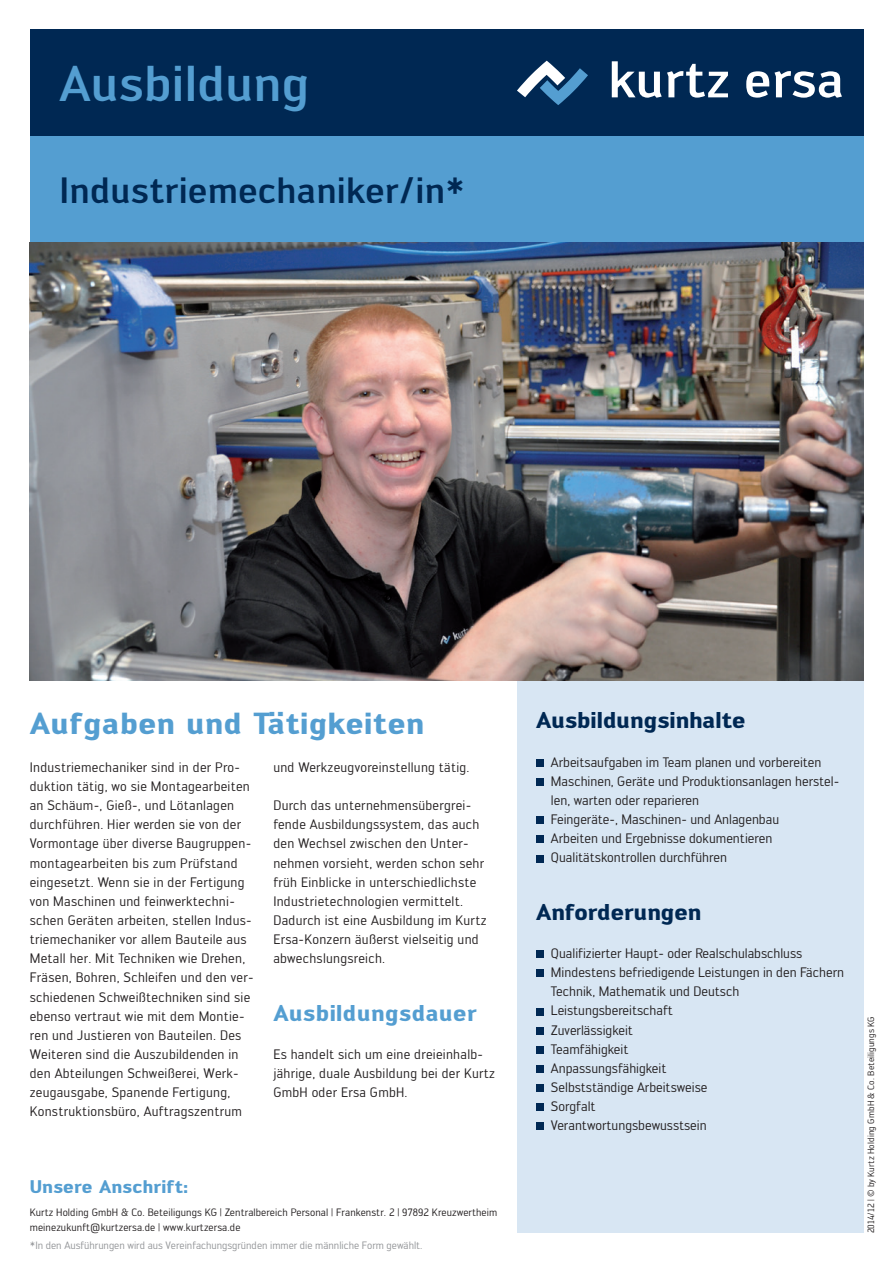
<style>
.page{position:relative;width:893px;height:1263px;background:#fff}
.page>*{position:absolute;margin:0;border:0;box-sizing:border-box;transform-origin:0 0}
.t1{font:500 49.5px "Engel";letter-spacing:.005em;color:#549ed1}
.t2{font:500 36px "Engel";letter-spacing:.005em;color:#002853}
.t3{font:700 30px "Engel";letter-spacing:.02em;color:#549ed1}
.t4{font:700 22.5px "Engel";color:#002853}
.t5{font:700 22.5px "Engel";letter-spacing:.02em;color:#549ed1}
.t6{font:700 18px "Engel";letter-spacing:.01em;color:#549ed1}
.t7{font:13.5px/19.2px "Engel";letter-spacing:.02em;color:#231f20}
.t8{font:13.5px/19.2px "Engel";color:#231f20}
.t9{font:10.5px/14.9px "Engel";letter-spacing:.01em;color:#231f20}
.t10{font:10.5px "Engel";color:#939598}
.t11{font:9px "Engel";letter-spacing:.01em;color:#231f20}
</style>
<div class="page">
<div style="left:517px;top:680px;width:346px;height:553px;background:#d8e6f3"></div>
<div style="left:30px;top:30px;width:833px;height:106px;background:#002853"></div>
<div style="left:30px;top:136px;width:833px;height:106px;background:#549ed1"></div>
<svg style="left:612px;top:61px;width:116px;height:37px"></svg>
<svg style="left:746px;top:71px;width:96px;height:27px"></svg>
<svg style="left:517px;top:61px;width:71px;height:44px"></svg>
<div style="left:536px;top:759px;width:8px;height:8px;background:#002853"></div>
<div style="left:536px;top:778px;width:8px;height:8px;background:#002853"></div>
<div style="left:536px;top:816px;width:8px;height:8px;background:#002853"></div>
<div style="left:536px;top:835px;width:8px;height:8px;background:#002853"></div>
<div style="left:536px;top:855px;width:8px;height:7px;background:#002853"></div>
<div style="left:536px;top:950px;width:8px;height:8px;background:#002853"></div>
<div style="left:536px;top:969px;width:8px;height:8px;background:#002853"></div>
<div style="left:536px;top:1008px;width:8px;height:7px;background:#002853"></div>
<div style="left:536px;top:1027px;width:8px;height:7px;background:#002853"></div>
<div style="left:536px;top:1046px;width:8px;height:8px;background:#002853"></div>
<div style="left:536px;top:1065px;width:8px;height:8px;background:#002853"></div>
<div style="left:536px;top:1084px;width:8px;height:8px;background:#002853"></div>
<div style="left:536px;top:1103px;width:8px;height:8px;background:#002853"></div>
<div style="left:536px;top:1122px;width:8px;height:8px;background:#002853"></div>
<img style="left:30px;top:242px;width:833px;height:438px">
<h1 class="t1" style="left:60px;top:55px;width:251px">Ausbildung</h1>
<h2 class="t2" style="left:60px;top:169px;width:407px">Industriemechaniker/in*</h2>
<h3 class="t3" style="left:30px;top:705px;width:396px">Aufgaben und Tätigkeiten</h3>
<p class="t7" style="left:30px;top:758px;width:225px">Industriemechaniker sind in der Pro&shy;duktion tätig, wo sie Montagearbeiten an Schäum-, Gieß-, und Lötanlagen durchführen. Hier werden sie von der Vormontage über diverse Baugruppen&shy;montagearbeiten bis zum Prüfstand eingesetzt. Wenn sie in der Fertigung von Maschinen und feinwerktechni&shy;schen Geräten arbeiten, stellen Indus&shy;triemechaniker vor allem Bauteile aus Metall her. Mit Techniken wie Drehen, Fräsen, Bohren, Schleifen und den ver&shy;schiedenen Schweißtechniken sind sie ebenso vertraut wie mit dem Montie&shy;ren und Justieren von Bauteilen. Des Weiteren sind die Auszubildenden in den Abteilungen Schweißerei, Werk&shy;zeugausgabe, Spanende Fertigung, Konstruktionsbüro, Auftragszentrum</p>
<p class="t7" style="left:273px;top:757px;width:198px">und Werkzeugvoreinstellung tätig.</p>
<p class="t7" style="left:273px;top:796px;width:215px">Durch das unternehmensübergrei&shy;fende Ausbildungssystem, das auch den Wechsel zwischen den Unter&shy;nehmen vorsieht, werden schon sehr früh Einblicke in unterschiedlichste Industrietechnologien vermittelt.<br>Dadurch ist eine Ausbildung im Kurtz Ersa-Konzern äußerst vielseitig und abwechslungsreich.</p>
<h3 class="t5" style="left:273px;top:999px;width:205px">Ausbildungsdauer</h3>
<p class="t7" style="left:273px;top:1045px;width:223px">Es handelt sich um eine dreieinhalb&shy;jährige, duale Ausbildung bei der Kurtz<br>GmbH oder Ersa GmbH.</p>
<h3 class="t6" style="left:30px;top:1176px;width:160px">Unsere Anschrift:</h3>
<p class="t9" style="left:30px;top:1205px;width:469px">Kurtz Holding GmbH &amp; Co. Beteiligungs KG | Zentralbereich Personal | Frankenstr. 2 | 97892 Kreuzwertheim meinezukunft@kurtzersa.de | www.kurtzersa.de</p>
<p class="t10" style="left:30px;top:1240px;width:394px">*In den Ausführungen wird aus Vereinfachungsgründen immer die männliche Form gewählt.</p>
<h3 class="t4" style="left:536px;top:707px;width:211px">Ausbildungsinhalte</h3>
<p class="t8" style="left:551px;top:752px;width:290px">Arbeitsaufgaben im Team planen und vorbereiten Maschinen, Geräte und Produktionsanlagen herstel&shy;len, warten oder reparieren<br>Feingeräte-, Maschinen- und Anlagenbau<br>Arbeiten und Ergebnisse dokumentieren Qualitätskontrollen durchführen</p>
<h3 class="t4" style="left:536px;top:898px;width:167px">Anforderungen</h3>
<p class="t8" style="left:551px;top:944px;width:295px">Qualifizierter Haupt- oder Realschulabschluss<br>Mindestens befriedigende Leistungen in den Fächern<br>Technik, Mathematik und Deutsch<br>Leistungsbereitschaft<br>Zuverlässigkeit<br>Teamfähigkeit<br>Anpassungsfähigkeit<br>Selbstständige Arbeitsweise<br>Sorgfalt<br>Verantwortungsbewusstsein</p>
<p class="t11" style="left:866px;top:1233px;width:219px;rotate:-90deg">2014/12 | © by Kurtz Holding GmbH &amp; Co. Beteiligungs KG</p>
</div>
